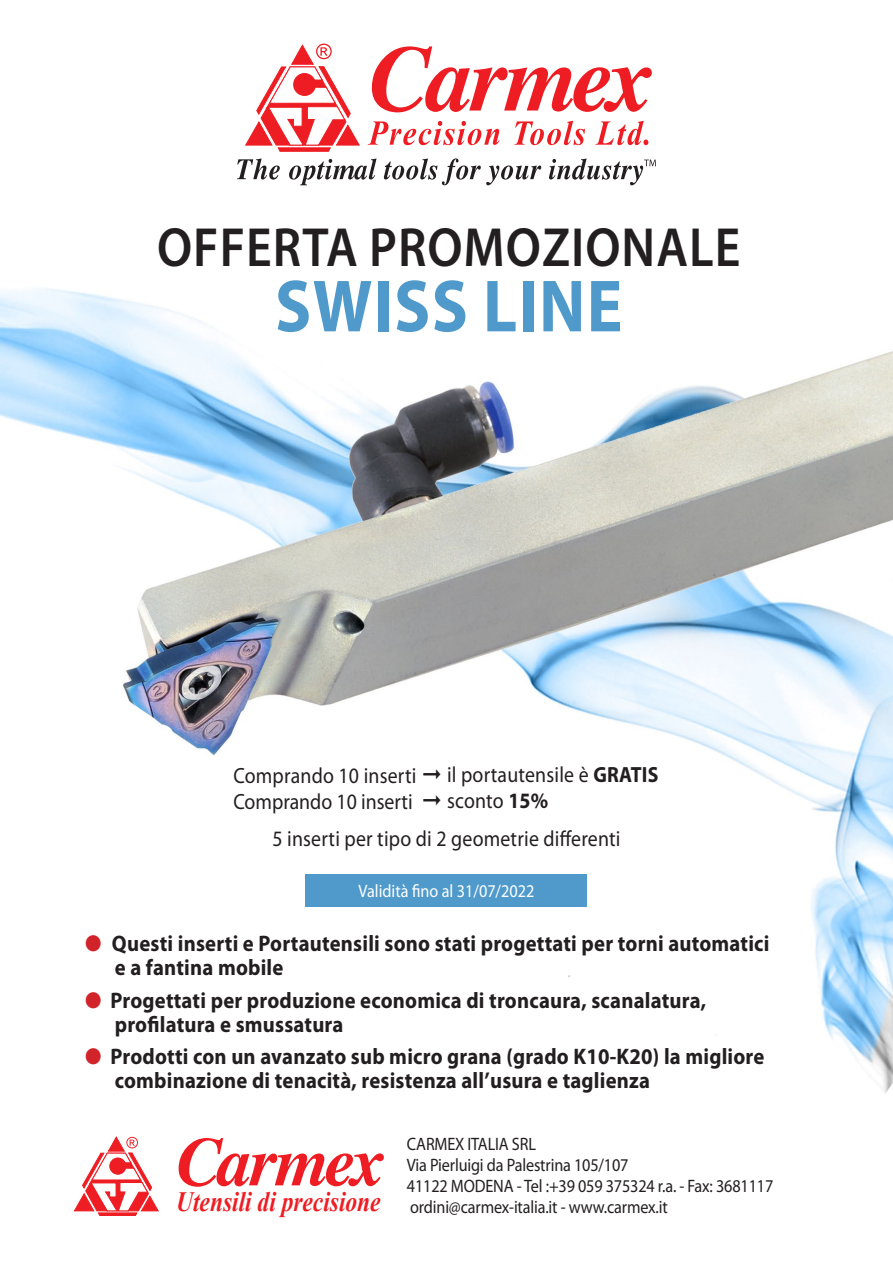
<style>
.page{position:relative;width:893px;height:1263px;background:#fff}
.page>*{position:absolute;margin:0;border:0;box-sizing:border-box;transform-origin:0 0}
.t1{font:700 74.55px "Myriad Pro";letter-spacing:.02em;color:#4f9acb;scale:.9 1}
.t2{font:600 55.5px "Myriad Pro";letter-spacing:.02em;color:#231f20;scale:.9 1}
.t3{font:italic 700 27.9px "Times New Roman";color:#ee1d23;scale:.84 1}
.t4{font:700 22.5px/24px "Myriad Pro";letter-spacing:.01em;color:#231f20;scale:.92 1}
.t5{font:22.05px/26px "Myriad Pro";letter-spacing:.01em;color:#231f20;scale:.9 1}
.t6{font:18px/21px "Myriad Pro";letter-spacing:-.01em;color:#231f20;scale:.9 1}
.t7{font:18px "Myriad Pro";color:#fff;scale:.9 1}
.s1{font-weight:700}
.s2{color:#d1232a}
</style>
<div class="page">
<img style="left:0;top:43px;width:893px;height:1173px">
<div style="left:306px;top:874px;width:281px;height:32px;background:#4f9acb"></div>
<svg style="left:179px;top:1138px;width:205px;height:49px"></svg>
<svg style="left:74px;top:1137px;width:84px;height:78px"></svg>
<svg style="left:368px;top:121px;width:280px;height:24px"></svg>
<svg style="left:372px;top:46px;width:280px;height:66px"></svg>
<svg style="left:245px;top:44px;width:115px;height:108px"></svg>
<svg style="left:237px;top:158px;width:419px;height:27px"></svg>
<h2 class="t2" style="left:157px;top:212px;width:650px">OFFERTA PROMOZIONALE</h2>
<h1 class="t1" style="left:275px;top:258px;width:388px">SWISS LINE</h1>
<p class="t5" style="left:233px;top:762px;width:474px">Comprando 10 inserti ➞ il portautensile è <span class="s1">GRATIS<br></span>Comprando 10 inserti</p>
<p class="t5" style="left:423px;top:787px;width:141px">➞ sconto <span class="s1">15%</span></p>
<p class="t5" style="left:272px;top:825px;width:388px">5 inserti per tipo di 2 geometrie differenti</p>
<p class="t7" style="left:359px;top:879px;width:197px">Validità fino al 31/07/2022</p>
<p class="t4" style="left:115px;top:931px;width:713px;text-indent:-30px"><span class="s2">●</span> Questi inserti e Portautensili sono stati progettati per torni automatici e a fantina mobile</p>
<p class="t4" style="left:115px;top:987px;width:644px;text-indent:-30px"><span class="s2">●</span> Progettati per produzione economica di troncaura, scanalatura, profilatura e smussatura</p>
<p class="t4" style="left:115px;top:1044px;width:708px;text-indent:-30px"><span class="s2">●</span> Prodotti con un avanzato sub micro grana (grado K10-K20) la migliore combinazione di tenacità, resistenza all’usura e taglienza</p>
<p class="t3" style="left:176px;top:1182px;width:245px">Utensili di precisione</p>
<p class="t6" style="left:407px;top:1133px;width:409px">CARMEX ITALIA SRL<br>Via Pierluigi da Palestrina 105/107<br>41122 MODENA - Tel :+39 059 375324 r.a. - Fax: 3681117 ordini@carmex-italia.it - www.carmex.it</p>
</div>
